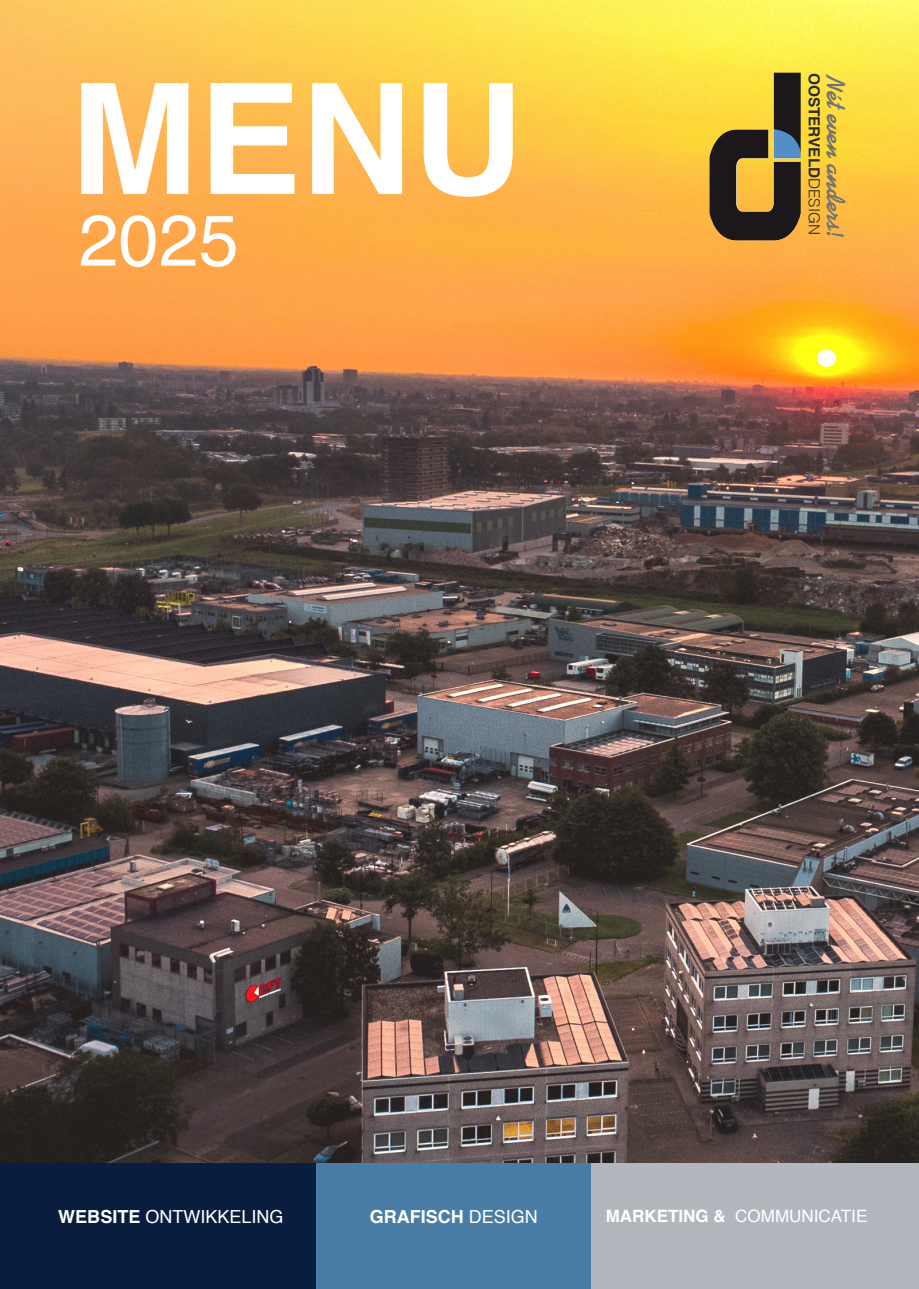
<style>
.page{position:relative;width:919px;height:1289px;background:#fff}
.page>*{position:absolute;margin:0;border:0;box-sizing:border-box;transform-origin:0 0}
.t1{font:700 153.75px "Helvetica";color:#fff}
.t2{font:72px "Helvetica";color:#fff}
.t3{font:700 26.4px "Kaufmann BT";color:#737373}
.t4{font:18px "Helvetica";color:#fff}
.t5{font:700 18px "Helvetica";color:#fff}
.t6{font:16.95px "Helvetica";color:#fff}
.t7{font:700 15.3px "Helvetica";color:#2b2b29}
.s1{font-weight:300}
.s2{font-weight:700}
.s3{font-weight:400}
</style>
<div class="page">
<img style="left:0;top:0;width:918px;height:1162px">
<div style="left:0;top:1162px;width:316px;height:126px;background:#091e3f"></div>
<div style="left:316px;top:1162px;width:275px;height:126px;background:#497da5"></div>
<div style="left:591px;top:1162px;width:327px;height:126px;background:#b3b6bd"></div>
<img style="left:709px;top:73px;width:91px;height:167px">
<svg style="left:826px;top:232px;width:17px;height:5px"></svg>
<p class="t1" style="left:70px;top:16px;width:454px">MENU</p>
<p class="t2" style="left:78px;top:185px;width:162px">2025</p>
<p class="t7" style="left:826px;top:73px;width:164px;rotate:90deg">OOSTERVELD<span class="s1">DESIGN</span></p>
<h3 class="t3" style="left:851px;top:76px;width:158px;rotate:90deg">Nét even anders</h3>
<p class="t4" style="left:58px;top:1202px;width:227px"><span class="s2">WEBSITE</span> ONTWIKKELING</p>
<p class="t5" style="left:370px;top:1201px;width:170px">GRAFISCH <span class="s3">DESIGN</span></p>
<p class="t6" style="left:605px;top:1202px;width:263px"><span class="s2">MARKETING &amp;</span> COMMUNICATIE</p>
</div>
